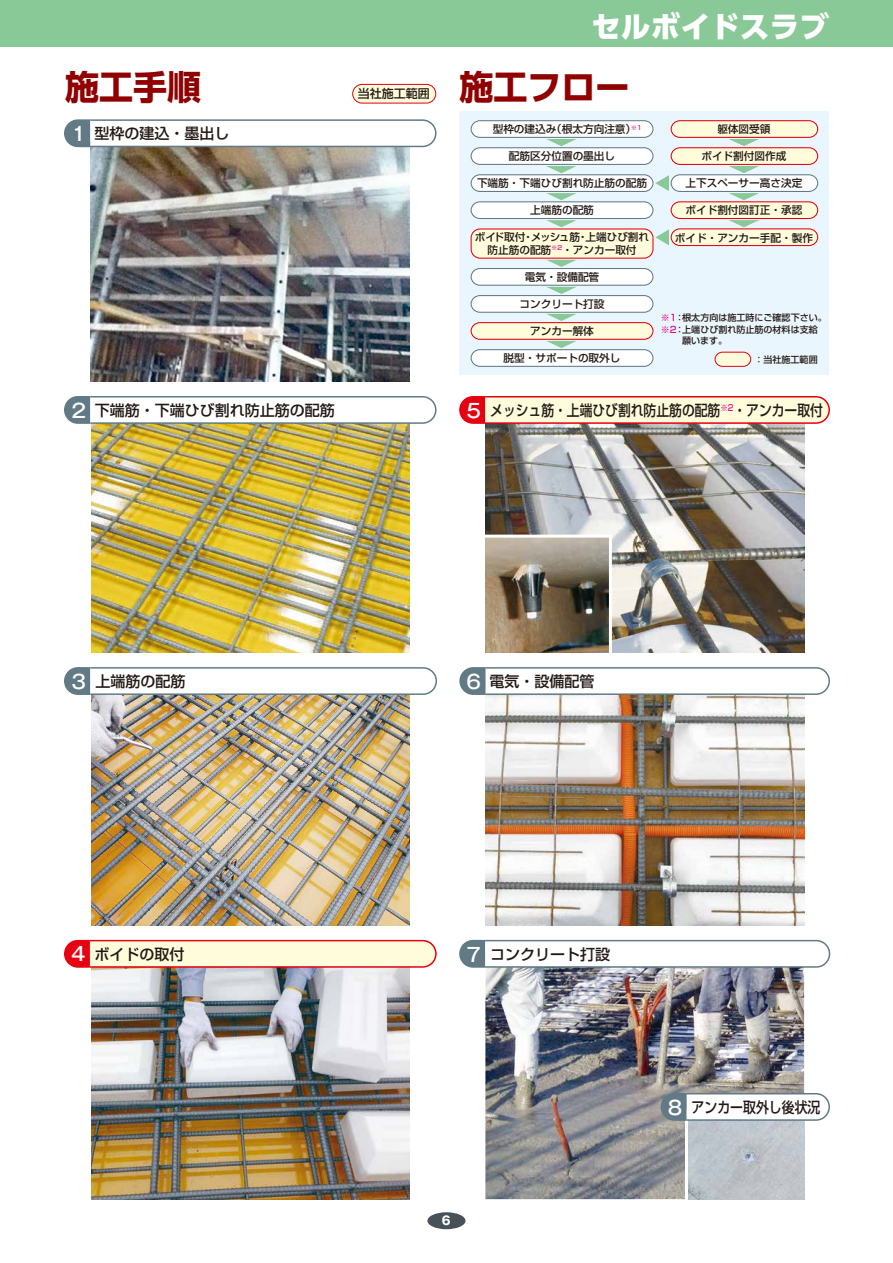
<style>
.page{position:relative;width:893px;height:1263px;background:#fff}
.page>*{position:absolute;margin:0;border:0;box-sizing:border-box;transform-origin:0 0}
.t1{font:700 34.05px "Shin Go Pro";color:#910000}
.t2{font:800 29.7px "UD Shin Go Pro";color:#fff}
.t3{font:500 15px "Shin Go Pro";color:#221815}
.t4{font:500 15px "Shin Go Pro";color:#221815;scale:.85 1}
.t5{font:500 15px "Shin Go Pro";color:#221815;scale:.86 1}
.t6{font:500 12px "Shin Go Pro";color:#221815}
.t7{font:700 12px "Gothic MB101 Pro";color:#fff}
.t8{font:500 10.65px/12.5px "Shin Go Pro";color:#221815;text-align:center}
.t9{font:500 9px "Shin Go Pro";color:#221815}
.s1{font-family:"Gothic MB101 Pro";font-size:19.2px;color:#fff}
.s2{color:#e4007f}
</style>
<div class="page">
<div style="left:460px;top:112px;width:369px;height:263px;background:#eaf6fd"></div>
<img style="left:485px;top:696px;width:319px;height:229px">
<img style="left:91px;top:696px;width:319px;height:229px">
<img style="left:91px;top:968px;width:319px;height:231px">
<img style="left:91px;top:425px;width:319px;height:228px">
<svg style="left:64px;top:667px;width:373px;height:29px"></svg>
<img style="left:91px;top:148px;width:318px;height:233px">
<svg style="left:64px;top:119px;width:373px;height:29px"></svg>
<svg style="left:64px;top:939px;width:373px;height:29px;background:#fad3bc"></svg>
<svg style="left:64px;top:396px;width:373px;height:29px"></svg>
<svg style="left:459px;top:667px;width:371px;height:29px"></svg>
<div style="left:353px;top:84px;width:83px;height:19px;background:#fffcdb;border-radius:9px"></div>
<div style="left:352px;top:84px;width:84px;height:19px;border:1px solid #e60012;border-radius:9px"></div>
<img style="left:485px;top:968px;width:319px;height:231px">
<img style="left:485px;top:425px;width:319px;height:228px">
<svg style="left:714px;top:351px;width:38px;height:16px"></svg>
<svg style="left:470px;top:260px;width:184px;height:107px"></svg>
<div style="left:471px;top:229px;width:182px;height:29px;background:#fffcdb;border-radius:9px"></div>
<div style="left:471px;top:228px;width:182px;height:31px;border:1px solid #e60012;border-radius:9px"></div>
<svg style="left:470px;top:120px;width:349px;height:127px"></svg>
<svg style="left:459px;top:396px;width:371px;height:29px;background:#f8d1ba"></svg>
<img style="left:485px;top:533px;width:128px;height:120px">
<div style="left:0;top:0;width:893px;height:47px;background:#89c997"></div>
<svg style="left:459px;top:939px;width:372px;height:29px"></svg>
<svg style="left:660px;top:1092px;width:170px;height:108px"></svg>
<div style="left:427px;top:1212px;width:38px;height:17px;background:#485157;border-radius:50%"></div>
<h1 class="t1" style="left:65px;top:60px;width:138px">施工手順</h1>
<h3 class="t3" style="left:71px;top:121px;width:160px"><span class="s1">1</span> 型枠の建込・墨出し</h3>
<p class="t6" style="left:358px;top:84px;width:73px">当社施工範囲</p>
<h3 class="t3" style="left:71px;top:398px;width:265px"><span class="s1">2</span> 下端筋・下端ひび割れ防止筋の配筋</h3>
<h2 class="t2" style="left:591px;top:3px;width:240px">セルボイドスラブ</h2>
<h1 class="t1" style="left:460px;top:60px;width:172px">施工フロー</h1>
<p class="t8" style="left:493px;top:122px;width:151px">型枠の建込み（根太方向注意）<sup>※1</sup></p>
<p class="t8" style="left:717px;top:122px;width:55px">躯体図受領</p>
<p class="t8" style="left:509px;top:149px;width:108px">配筋区分位置の墨出し</p>
<p class="t8" style="left:701px;top:149px;width:87px">ボイド割付図作成</p>
<p class="t8" style="left:477px;top:176px;width:172px">下端筋・下端ひび割れ防止筋の配筋</p>
<p class="t8" style="left:685px;top:176px;width:118px">上下スペーサー高さ決定</p>
<p class="t8" style="left:530px;top:203px;width:65px">上端筋の配筋</p>
<p class="t8" style="left:685px;top:203px;width:118px">ボイド割付図訂正・承認</p>
<p class="t8" style="left:475px;top:229px;width:176px">ボイド取付・メッシュ筋・上端ひび割れ防止筋の配筋<sup>※2</sup>・アンカー取付</p>
<p class="t8" style="left:675px;top:230px;width:140px">ボイド・アンカー手配・製作</p>
<p class="t8" style="left:525px;top:270px;width:76px">電気・設備配管</p>
<p class="t8" style="left:519px;top:297px;width:87px">コンクリート打設</p>
<p class="t8" style="left:530px;top:324px;width:65px">アンカー解体</p>
<p class="t8" style="left:504px;top:351px;width:118px">脱型・サポートの取外し</p>
<p class="t9" style="left:661px;top:310px;width:167px"><span class="s2">※1</span>：根太方向は施工時にご確認下さい。</p>
<p class="t9" style="left:661px;top:322px;width:158px"><span class="s2">※2</span>：上端ひび割れ防止筋の材料は支給</p>
<p class="t9" style="left:673px;top:334px;width:56px">　願います。</p>
<p class="t9" style="left:754px;top:352px;width:65px">：当社施工範囲</p>
<h3 class="t4" style="left:467px;top:398px;width:421px"><span class="s1">5</span> メッシュ筋・上端ひび割れ防止筋の配筋<sup>※2</sup>・アンカー取付</h3>
<h3 class="t3" style="left:71px;top:669px;width:116px"><span class="s1">3</span> 上端筋の配筋</h3>
<h3 class="t3" style="left:466px;top:669px;width:130px"><span class="s1">6</span> 電気・設備配管</h3>
<h3 class="t3" style="left:71px;top:941px;width:115px"><span class="s1">4</span> ボイドの取付</h3>
<h3 class="t3" style="left:467px;top:942px;width:145px"><span class="s1">7</span> コンクリート打設</h3>
<p class="t7" style="left:442px;top:1210px;width:10px">6</p>
<h3 class="t5" style="left:668px;top:1095px;width:179px"><span class="s1">8</span> アンカー取外し後状況</h3>
</div>
